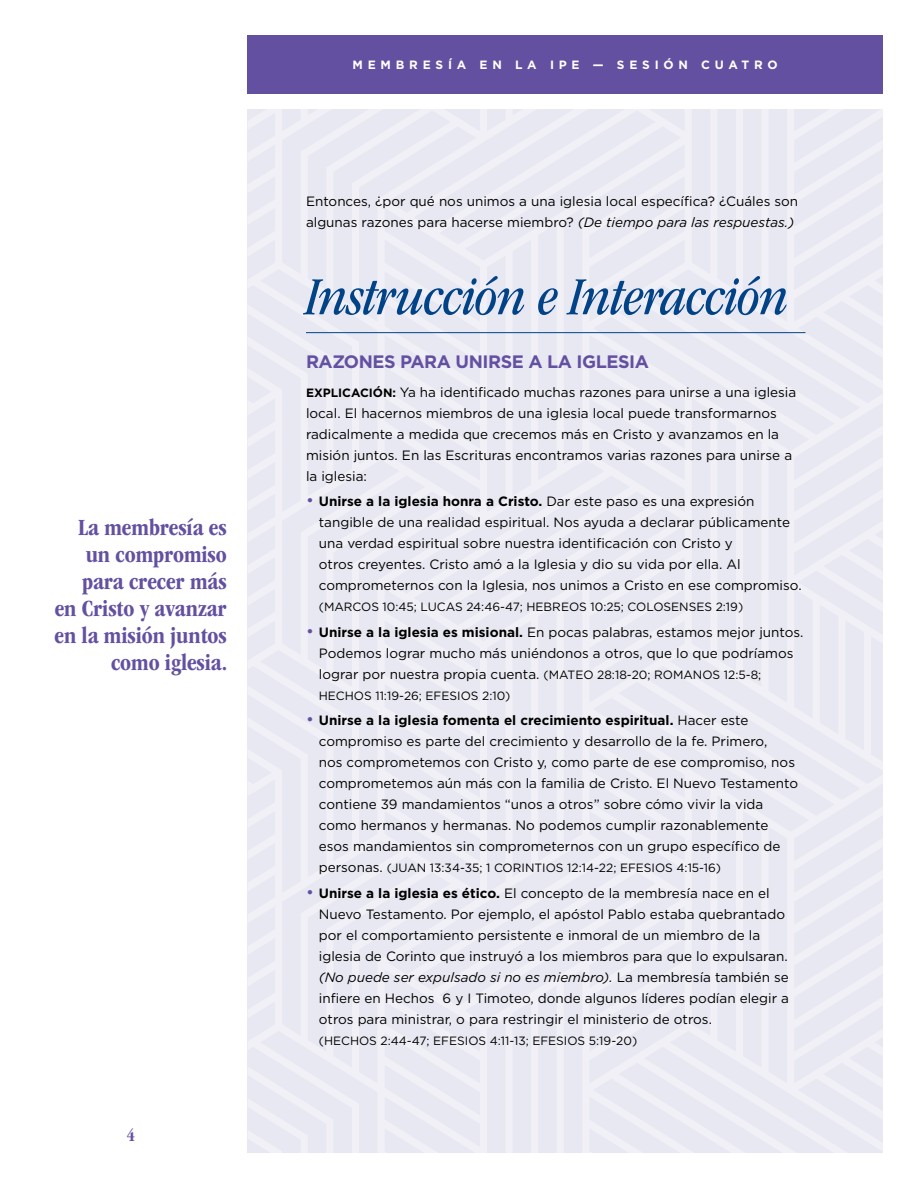
<style>
.page{position:relative;width:918px;height:1188px;background:#fff}
.page>*{position:absolute;margin:0;border:0;box-sizing:border-box;transform-origin:0 0}
.Session_Outline_Head{font:italic condensed 55.5px "ITC Garamond Std";letter-spacing:-.01em;color:#014386}
.Sidebar-Quote{font:700 condensed 24px/27px "ITC Garamond Std";letter-spacing:-.005em;color:#6450a1;text-align:right}
.Headling{font:700 18px "Gotham";letter-spacing:-.025em;color:#6450a1}
.t1{font:700 condensed 18px "ITC Garamond Std";color:#6450a1}
.Body-Bulleted_v2{font:13.5px/21px "Gotham";color:#000}
.Body{font:13.5px/21px "Gotham";color:#000}
.Body-Bulleted_v2-2{font:12px "Gotham";color:#000}
.t2{font:700 12px "Gotham";letter-spacing:.4em;color:#fff}
.s1{font-style:italic}
.s2{font-weight:700;font-size:12px}
.s3{font-size:16.5px;color:#6450a1}
.s4{font-weight:700}
.s5{font-size:12px}
.s6{font-size:13.5px}
</style>
<div class="page">
<div style="left:247px;top:61px;width:636px;height:1092px;background:#e8e8f2"></div>
<div style="left:248px;top:35px;width:635px;height:59px;background:#6450a1"></div>
<hr style="left:306px;top:332px;width:500px;height:1px;background:#014386">
<p class="Sidebar-Quote" style="left:55px;top:514px;width:174px">La membresía es un compromiso para crecer más<br>en Cristo y avanzar en la misión juntos como iglesia.</p>
<h3 class="t1" style="left:127px;top:1125px;width:10px">4</h3>
<p class="t2" style="left:353px;top:57px;width:427px">MEMBRESÍA EN LA IPE — SESIÓN CUATRO</p>
<p class="Body" style="left:306px;top:191px;width:494px">Entonces, ¿por qué nos unimos a una iglesia local específica? ¿Cuáles son algunas razones para hacerse miembro? <span class="s1">(De tiempo para las respuestas.)</span></p>
<p class="Session_Outline_Head" style="left:306px;top:266px;width:484px">Instrucción e Interacción</p>
<p class="Headling" style="left:306px;top:350px;width:344px">RAZONES PARA UNIRSE A LA IGLESIA</p>
<p class="Body" style="left:306px;top:381px;width:492px"><span class="s2">EXPLICACIÓN:</span> Ya ha identificado muchas razones para unirse a una iglesia local. El hacernos miembros de una iglesia local puede transformarnos radicalmente a medida que crecemos más en Cristo y avanzamos en la misión juntos. En las Escrituras encontramos varias razones para unirse a la iglesia:</p>
<p class="Body-Bulleted_v2" style="left:319px;top:491px;width:484px;text-indent:-13px"><span class="s3">•</span> <span class="s4">Unirse a la iglesia honra a Cristo.</span> Dar este paso es una expresión tangible de una realidad espiritual. Nos ayuda a declarar públicamente una verdad espiritual sobre nuestra identificación con Cristo y<br>otros creyentes. Cristo amó a la Iglesia y dio su vida por ella. Al comprometernos con la Iglesia, nos unimos a Cristo en ese compromiso.</p>
<p class="Body-Bulleted_v2-2" style="left:319px;top:599px;width:426px">(MARCOS 10:45; LUCAS 24:46-47; HEBREOS 10:25; COLOSENSES 2:19)</p>
<p class="Body-Bulleted_v2" style="left:319px;top:621px;width:486px;text-indent:-13px"><span class="s3">•</span> <span class="s4">Unirse a la iglesia es misional.</span> En pocas palabras, estamos mejor juntos.<br>Podemos lograr mucho más uniéndonos a otros, que lo que podríamos lograr por nuestra propia cuenta. <span class="s5">(MATEO 28:18-20; ROMANOS 12:5-8;</span></p>
<p class="Body-Bulleted_v2-2" style="left:319px;top:688px;width:193px">HECHOS 11:19-26; EFESIOS 2:10)</p>
<p class="Body-Bulleted_v2" style="left:319px;top:710px;width:481px;text-indent:-13px"><span class="s3">•</span> <span class="s4">Unirse a la iglesia fomenta el crecimiento espiritual.</span> Hacer este compromiso es parte del crecimiento y desarrollo de la fe. Primero,<br>nos comprometemos con Cristo y, como parte de ese compromiso, nos comprometemos aún más con la familia de Cristo. El Nuevo Testamento contiene 39 mandamientos “unos a otros” sobre cómo vivir la vida como hermanos y hermanas. No podemos cumplir razonablemente esos mandamientos sin comprometernos con un grupo específico de</p>
<p class="Body-Bulleted_v2-2" style="left:319px;top:860px;width:404px"><span class="s6">personas.</span> (JUAN 13:34-35; 1 CORINTIOS 12:14-22; EFESIOS 4:15-16)</p>
<p class="Body-Bulleted_v2" style="left:319px;top:882px;width:472px;text-indent:-13px"><span class="s3">•</span> <span class="s4">Unirse a la iglesia es ético.</span> El concepto de la membresía nace en el Nuevo Testamento. Por ejemplo, el apóstol Pablo estaba quebrantado por el comportamiento persistente e inmoral de un miembro de la iglesia de Corinto que instruyó a los miembros para que lo expulsaran. <span class="s1">(No puede ser expulsado si no es miembro).</span> La membresía también se infiere en Hechos 6 y I Timoteo, donde algunos líderes podían elegir a otros para ministrar, o para restringir el ministerio de otros.</p>
<p class="Body-Bulleted_v2-2" style="left:319px;top:1033px;width:320px">(HECHOS 2:44-47; EFESIOS 4:11-13; EFESIOS 5:19-20)</p>
</div>
